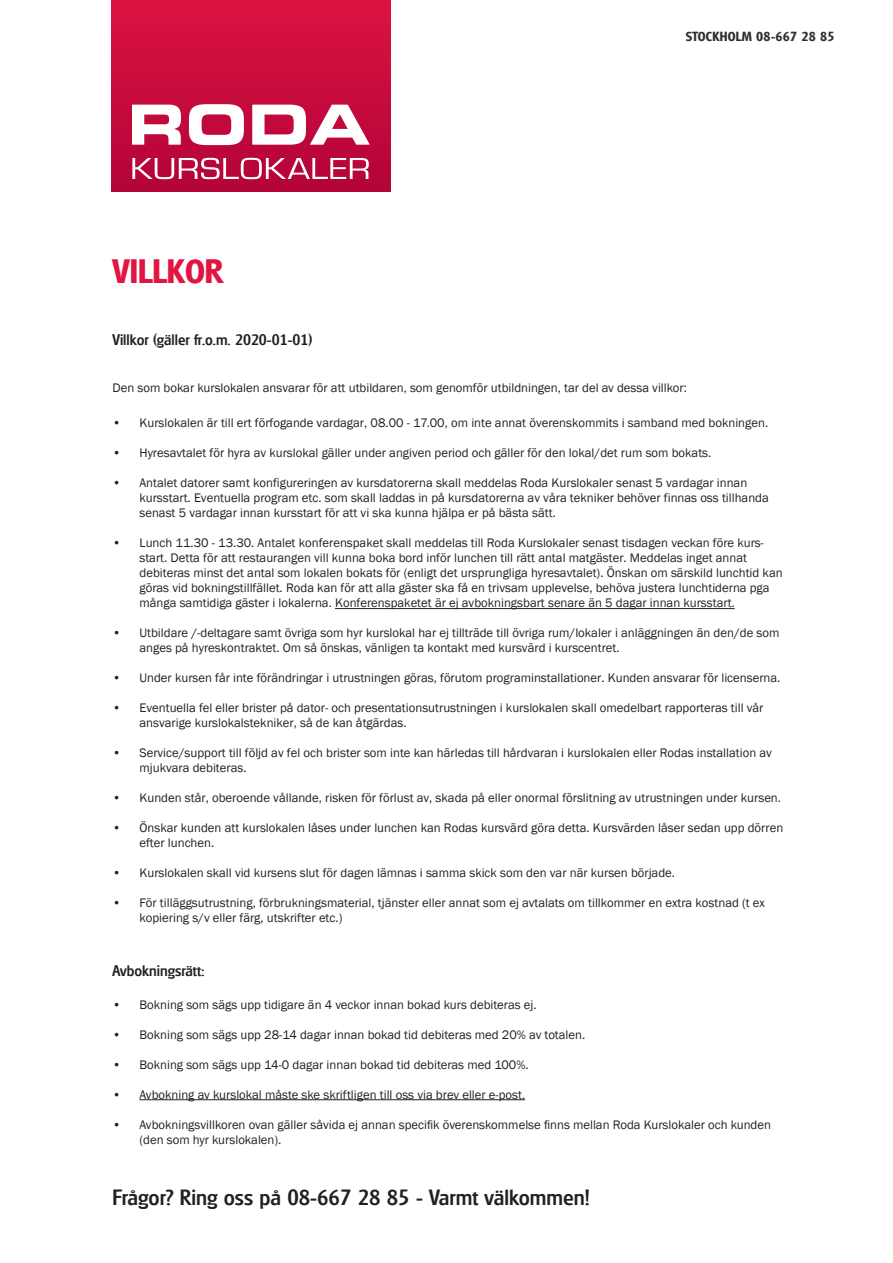
<style>
.page{position:relative;width:893px;height:1263px;background:#fff}
.page>*{position:absolute;margin:0;border:0;box-sizing:border-box;transform-origin:0 0}
.Röd_Mini_rubrik{font:600 33px "Glasgow";color:#e21542}
.t1{font:500 21.6px "Glasgow";color:#231f20}
.Röd_Mini_rubrik-2{font:500 15px "Glasgow";color:#231f20}
.Brödtext{font:500 15px "Glasgow";color:#231f20}
.t2{font:600 12.9px "Glasgow";letter-spacing:.02em;color:#312f30}
.Röd_Mini_rubrik-3{font:12.75px/15px "Franklin Gothic";color:#231f20}
.s1{font-style:inherit}
</style>
<div class="page">
<div style="left:112px;top:0;width:279px;height:191px;background:linear-gradient(to bottom,#dc1341,#b30338)"></div>
<hr style="left:139px;top:1099px;width:386px;height:1px;background:#231f20">
<svg style="left:132px;top:104px;width:238px;height:41px"></svg>
<svg style="left:132px;top:158px;width:237px;height:21px"></svg>
<hr style="left:335px;top:608px;width:400px;height:1px;background:#231f20">
<p class="Röd_Mini_rubrik" style="left:112px;top:249px;width:112px">VILLKOR</p>
<p class="t2" style="left:686px;top:28px;width:150px">STOCKHOLM 08-667 28 85</p>
<p class="Röd_Mini_rubrik-2" style="left:112px;top:330px;width:201px">Villkor (gäller fr.o.m. 2020-01-01)</p>
<p class="Röd_Mini_rubrik-3" style="left:112px;top:381px;width:576px">Den som bokar kurslokalen ansvarar för att utbildaren, som genomför utbildningen, tar del av dessa villkor:</p>
<p class="Röd_Mini_rubrik-3" style="left:112px;top:415px;width:657px">• Kurslokalen är till ert förfogande vardagar, 08.00 - 17.00, om inte annat överenskommits i samband med bokningen.</p>
<p class="Röd_Mini_rubrik-3" style="left:112px;top:445px;width:600px">• Hyresavtalet för hyra av kurslokal gäller under angiven period och gäller för den lokal/det rum som bokats.</p>
<p class="Röd_Mini_rubrik-3" style="left:139px;top:475px;width:631px;text-indent:-27px">• Antalet <span class="s1">datorer</span> samt konfigureringen av kursdatorerna skall meddelas Roda Kurslokaler senast 5 vardagar innan kursstart. Eventuella program etc. som skall laddas in på kursdatorerna av våra tekniker behöver finnas oss tillhanda senast 5 vardagar innan kursstart för att vi ska kunna hjälpa er på bästa sätt.</p>
<p class="Röd_Mini_rubrik-3" style="left:139px;top:535px;width:645px;text-indent:-27px">• Lunch 11.30 - 13.30. Antalet konferenspaket skall meddelas till Roda Kurslokaler senast tisdagen veckan före kurs&shy;start. Detta för att restaurangen vill kunna boka bord inför lunchen till rätt antal matgäster. Meddelas inget annat debiteras minst det antal som lokalen bokats för (enligt det ursprungliga hyresavtalet). Önskan om särskild lunchtid kan göras vid bokningstillfället. Roda kan för att alla gäster ska få en trivsam upplevelse, behöva justera lunchtiderna pga många samtidiga gäster i lokalerna. Konferenspaketet är ej avbokningsbart senare än 5 dagar innan kursstart.</p>
<p class="Röd_Mini_rubrik-3" style="left:139px;top:625px;width:641px;text-indent:-27px">• Utbildare /-deltagare samt övriga som hyr kurslokal har ej tillträde till övriga rum/lokaler i anläggningen än den/de som anges på hyreskontraktet. Om så önskas, vänligen ta kontakt med kursvärd i kurscentret.</p>
<p class="Röd_Mini_rubrik-3" style="left:112px;top:670px;width:669px">• Under kursen får inte förändringar i utrustningen göras, förutom programinstallationer. Kunden ansvarar för licenserna.</p>
<p class="Röd_Mini_rubrik-3" style="left:139px;top:700px;width:625px;text-indent:-27px">• Eventuella fel eller brister på dator- och presentationsutrustningen i kurslokalen skall omedelbart rapporteras till vår ansvarige kurslokalstekniker, så de kan åtgärdas.</p>
<p class="Röd_Mini_rubrik-3" style="left:139px;top:745px;width:634px;text-indent:-27px">• Service/support till följd av fel och brister som inte kan härledas till hårdvaran i kurslokalen eller Rodas installation av mjukvara debiteras.</p>
<p class="Röd_Mini_rubrik-3" style="left:112px;top:790px;width:670px">• Kunden står, oberoende vållande, risken för förlust av, skada på eller onormal förslitning av utrustningen under kursen.</p>
<p class="Röd_Mini_rubrik-3" style="left:139px;top:820px;width:645px;text-indent:-27px">• Önskar kunden att kurslokalen låses under lunchen kan Rodas kursvärd göra detta. Kursvärden låser sedan upp dörren efter lunchen.</p>
<p class="Röd_Mini_rubrik-3" style="left:112px;top:865px;width:564px">• Kurslokalen skall vid kursens slut för dagen lämnas i samma skick som den var när kursen började.</p>
<p class="Röd_Mini_rubrik-3" style="left:139px;top:895px;width:627px;text-indent:-27px">• För tilläggsutrustning, förbrukningsmaterial, tjänster eller annat som ej avtalats om tillkommer en extra kostnad (t ex kopiering s/v eller färg, utskrifter etc.)</p>
<p class="Brödtext" style="left:112px;top:960px;width:94px">Avbokningsrätt:</p>
<p class="Röd_Mini_rubrik-3" style="left:112px;top:997px;width:426px">• Bokning som sägs upp tidigare än 4 veckor innan bokad kurs debiteras ej.</p>
<p class="Röd_Mini_rubrik-3" style="left:112px;top:1027px;width:474px">• Bokning som sägs upp 28-14 dagar innan bokad tid debiteras med 20% av totalen.</p>
<p class="Röd_Mini_rubrik-3" style="left:112px;top:1057px;width:418px">• Bokning som sägs upp 14-0 dagar innan bokad tid debiteras med 100%.</p>
<p class="Röd_Mini_rubrik-3" style="left:112px;top:1087px;width:414px">• Avbokning av kurslokal måste ske skriftligen till oss via brev eller e-post.</p>
<p class="Röd_Mini_rubrik-3" style="left:139px;top:1117px;width:633px;text-indent:-27px">• Avbokningsvillkoren ovan gäller såvida ej annan specifik överenskommelse finns mellan Roda Kurslokaler och kunden (den som hyr kurslokalen).</p>
<p class="t1" style="left:112px;top:1183px;width:479px">Frågor? Ring oss på 08-667 28 85 - Varmt välkommen!</p>
</div>
